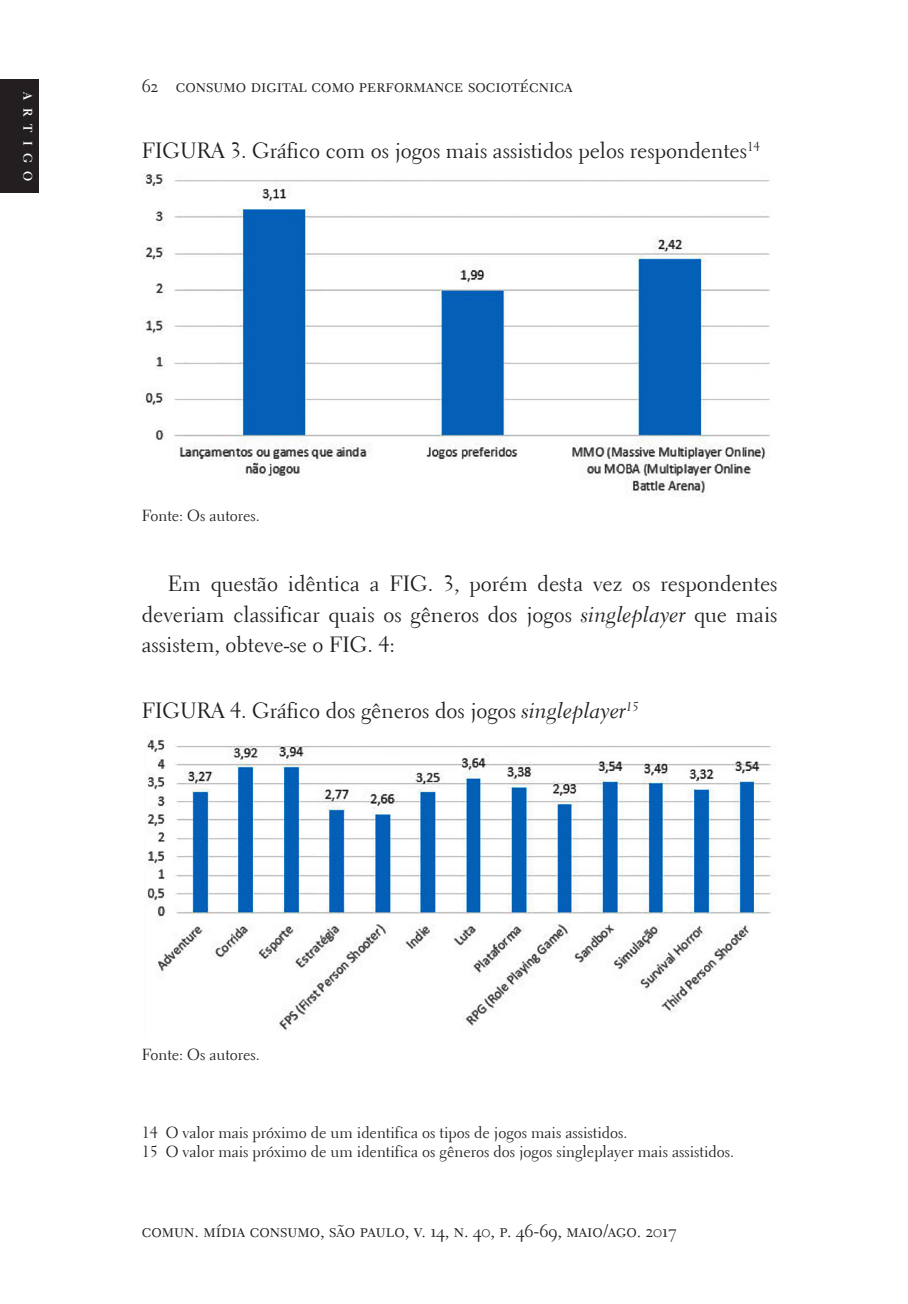
<style>
.page{position:relative;width:908px;height:1304px;background:#fff}
.page>*{position:absolute;margin:0;border:0;box-sizing:border-box;transform-origin:0 0}
.Corpo{font:22px/30.6px "Electra LH";color:#231f20;text-align:justify}
.Figuras{font:22px "Electra LH";color:#231f20}
.t1{font:18px "Electra LH Regular SC";color:#231f20}
.rodapé{font:16px "Electra LH";color:#231f20}
.Fonte_figura{font:16px "Electra LH";color:#231f20}
.t2{font:700 12.4px "Electra LH";color:#fff}
.s1{font-family:"Electra LH Cursive"}
</style>
<div class="page">
<div style="left:0;top:79px;width:38px;height:114px;background:#231f20"></div>
<img style="left:144px;top:173px;width:626px;height:323px">
<img style="left:147px;top:737px;width:625px;height:294px">
<p class="t2" style="left:35px;top:92px;width:91px;rotate:90deg">ARTIGO</p>
<p class="t1" style="left:142px;top:75px;width:432px">62 consumo digital como performance sociotécnica</p>
<p class="Figuras" style="left:142px;top:137px;width:619px">FIGURA 3. Gráfico com os jogos mais assistidos pelos respondentes<sup>14</sup></p>
<p class="Fonte_figura" style="left:142px;top:505px;width:119px">Fonte: Os autores.</p>
<p class="Corpo" style="left:142px;top:568px;width:637px;text-indent:26px">Em questão idêntica a FIG. 3, porém desta vez os respondentes deveriam classificar quais os gêneros dos jogos <span class="s1">singleplayer</span> que mais assistem, obteve-se o FIG. 4:</p>
<p class="Figuras" style="left:142px;top:697px;width:498px">FIGURA 4. Gráfico dos gêneros dos jogos <span class="s1">singleplayer</span><sup>15</sup></p>
<p class="Fonte_figura" style="left:142px;top:1044px;width:119px">Fonte: Os autores.</p>
<p class="rodapé" style="left:142px;top:1122px;width:487px">14 O valor mais próximo de um identifica os tipos de jogos mais assistidos.</p>
<p class="rodapé" style="left:142px;top:1141px;width:593px">15 O valor mais próximo de um identifica os gêneros dos jogos singleplayer mais assistidos.</p>
<p class="t1" style="left:142px;top:1220px;width:536px">comun. mídia consumo, são paulo, v. 14, n. 40, p. 46-69, maio/ago. 2017</p>
</div>
